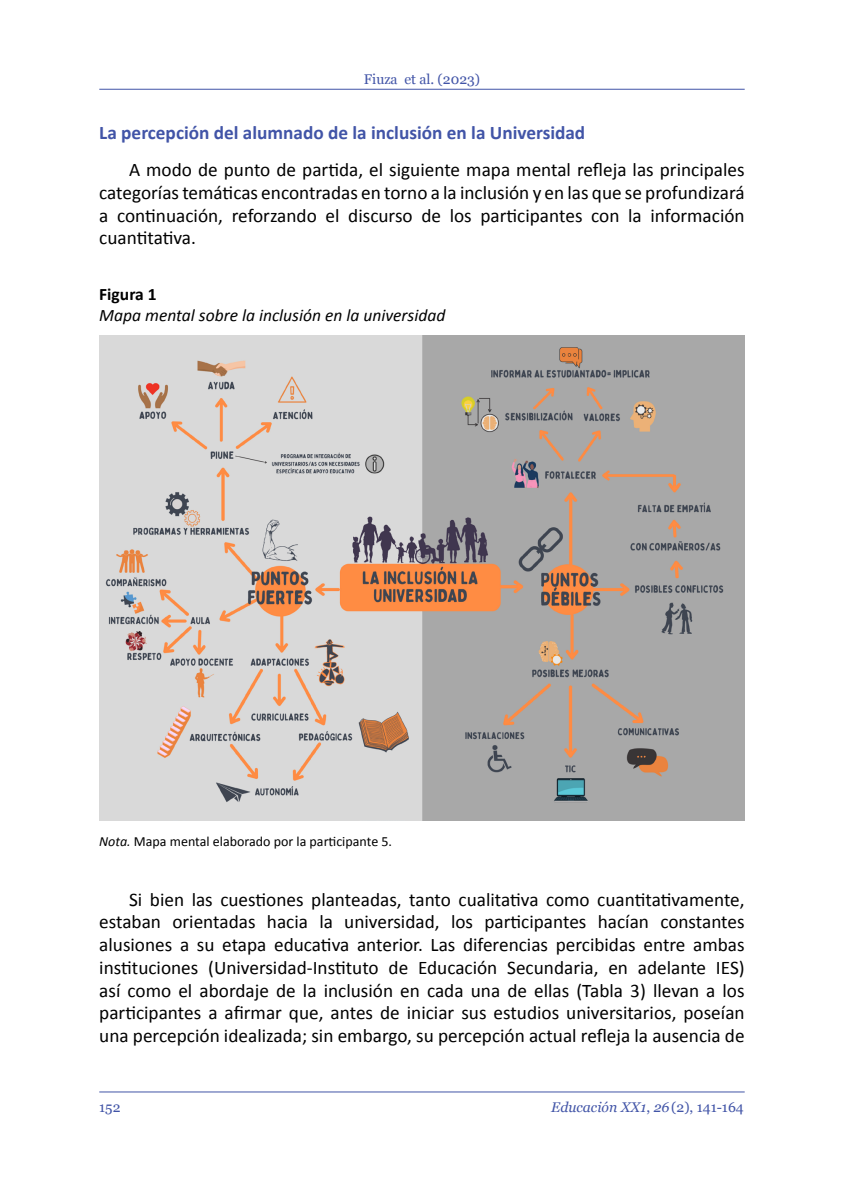
<style>
.page{position:relative;width:844px;height:1191px;background:#fff}
.page>*{position:absolute;margin:0;border:0;box-sizing:border-box;transform-origin:0 0}
._10_TEXTO_NORMAL{font:19.25px/22.8px "Calibri";color:#000;text-align:justify}
._09_LADILLO_NIVEL_2{font:700 19.25px "Calibri";color:#4154a7}
._13_TIT_FIG{font:italic 17.5px "Calibri";color:#000}
._13_NUM_FIG{font:700 17.5px "Calibri";color:#000}
._14_FUENTE_DE_TABLA{font:14px "Calibri";color:#000}
.t1{font:italic 14px "Georgia";color:#4154a7}
.t2{font:14px "Georgia";color:#4154a7}
.s1{font-style:italic}
.s2{font-style:normal}
</style>
<div class="page">
<hr style="left:99px;top:1091px;width:645px;height:1px;background:#4154a7">
<hr style="left:99px;top:89px;width:645px;height:1px;background:#4154a7">
<img style="left:99px;top:335px;width:645px;height:486px">
<p class="t2" style="left:364px;top:69px;width:118px">Fiuza et al. (2023)</p>
<p class="_09_LADILLO_NIVEL_2" style="left:99px;top:118px;width:487px">La percepción del alumnado de la inclusión en la Universidad</p>
<p class="_10_TEXTO_NORMAL" style="left:99px;top:157px;width:646px;text-indent:30px">A modo de punto de partida, el siguiente mapa mental refleja las principales categorías temáticas encontradas en torno a la inclusión y en las que se profundizará a continuación, reforzando el discurso de los participantes con la información cuantitativa.</p>
<p class="_13_NUM_FIG" style="left:99px;top:282px;width:59px">Figura 1</p>
<p class="_13_TIT_FIG" style="left:99px;top:303px;width:347px">Mapa mental sobre la inclusión en la universidad</p>
<p class="_14_FUENTE_DE_TABLA" style="left:99px;top:832px;width:294px"><span class="s1">Nota.</span> Mapa mental elaborado por la participante 5.</p>
<p class="_10_TEXTO_NORMAL" style="left:99px;top:887px;width:646px;text-indent:30px">Si bien las cuestiones planteadas, tanto cualitativa como cuantitativamente, estaban orientadas hacia la universidad, los participantes hacían constantes alusiones a su etapa educativa anterior. Las diferencias percibidas entre ambas instituciones (Universidad-Instituto de Educación Secundaria, en adelante IES) así como el abordaje de la inclusión en cada una de ellas (Tabla 3) llevan a los participantes a afirmar que, antes de iniciar sus estudios universitarios, poseían una percepción idealizada; sin embargo, su percepción actual refleja la ausencia de</p>
<p class="t2" style="left:99px;top:1097px;width:23px">152</p>
<p class="t1" style="left:551px;top:1097px;width:194px">Educación XX1<span class="s2">,</span> 26<span class="s2">(2), 141-164</span></p>
</div>
